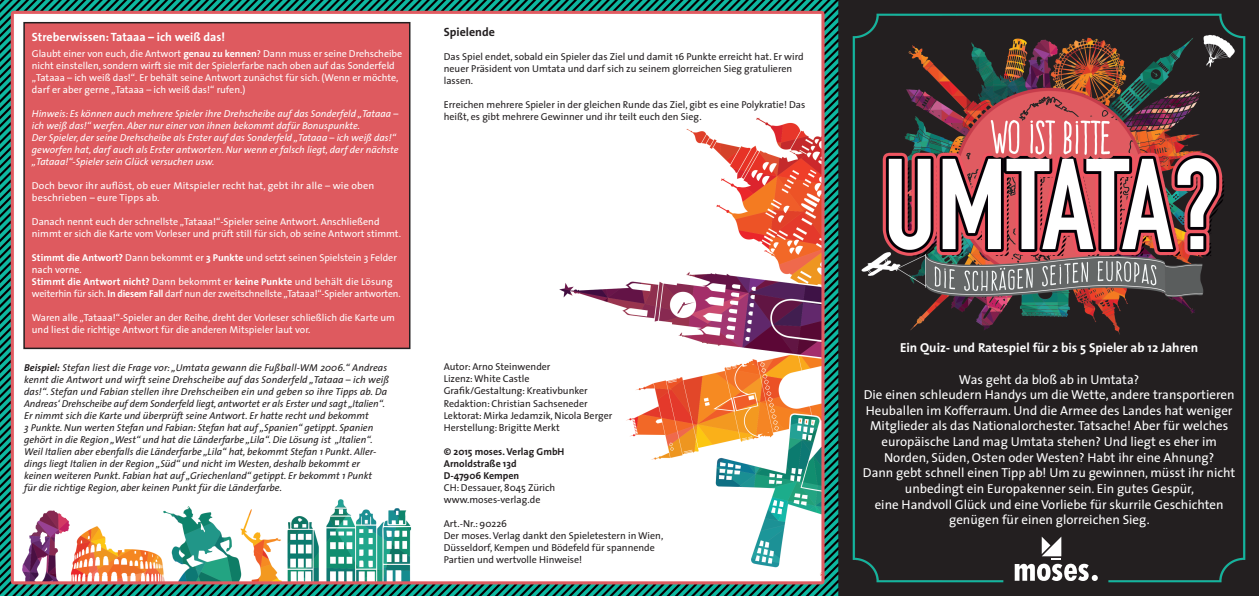
<style>
.page{position:relative;width:1259px;height:596px;background:#fff}
.page>*{position:absolute;margin:0;border:0;box-sizing:border-box;transform-origin:0 0}
.t1{font:13px/15.6px "The Sans";color:#fff;text-align:center}
.t2{font:700 13px "The Sans";color:#fff}
.t3{font:700 12px "The Sans";color:#fff}
.t4{font:700 12px "The Sans";color:#231f20}
.t5{font:10px/12px "The Sans";color:#fff}
.t6{font:italic 10px/12px "The Sans";color:#231f20}
.t7{font:10px/12px "The Sans";color:#231f20}
.t8{font:italic 10px/12px "The Sans";color:#fff}
.t9{font:700 10px/12px "The Sans";color:#231f20}
.s1{font-weight:700}
</style>
<div class="page">
<img style="left:0;top:0;width:1259px;height:595px">
<div style="left:24px;top:23px;width:386px;height:325px;background:#de5a5f"></div>
<div style="left:23px;top:22px;width:387px;height:327px;border:2px solid #231f20"></div>
<svg style="left:1014px;top:536px;width:83px;height:44px"></svg>
<p class="t3" style="left:32px;top:27px;width:195px">Streberwissen: Tataaa – ich weiß das!</p>
<p class="t5" style="left:32px;top:47px;width:372px">Glaubt einer von euch, die Antwort <span class="s1">genau zu kennen</span>? Dann muss er seine Drehscheibe nicht einstellen, sondern wirft sie mit der Spielerfarbe nach oben auf das Sonderfeld „Tataaa – ich weiß das!“. Er behält seine Antwort zunächst für sich. (Wenn er möchte, darf er aber gerne „Tataaa – ich weiß das!“ rufen.)</p>
<p class="t8" style="left:32px;top:107px;width:368px">Hinweis: Es können auch mehrere Spieler ihre Drehscheibe auf das Sonderfeld „Tataaa – ich weiß das!“ werfen. Aber nur einer von ihnen bekommt dafür Bonuspunkte.<br>Der Spieler, der seine Drehscheibe als Erster auf das Sonderfeld „Tataaa – ich weiß das!“ geworfen hat, darf auch als Erster antworten. Nur wenn er falsch liegt, darf der nächste „Tataaa!“-Spieler sein Glück versuchen usw.</p>
<p class="t5" style="left:32px;top:179px;width:344px">Doch bevor ihr auflöst, ob euer Mitspieler recht hat, gebt ihr alle – wie oben beschrieben – eure Tipps ab.</p>
<p class="t5" style="left:32px;top:215px;width:371px">Danach nennt euch der schnellste „Tataaa!“-Spieler seine Antwort. Anschließend nimmt er sich die Karte vom Vorleser und prüft still für sich, ob seine Antwort stimmt.</p>
<p class="t5" style="left:32px;top:251px;width:370px"><span class="s1">Stimmt die Antwort?</span> Dann bekommt er <span class="s1">3 Punkte</span> und setzt seinen Spielstein 3 Felder nach vorne.<br><span class="s1">Stimmt die Antwort nicht?</span> Dann bekommt er <span class="s1">keine Punkte</span> und behält die Lösung weiterhin für sich. <span class="s1">In diesem Fall</span> darf nun der zweitschnellste „Tataaa!“-Spieler antworten.</p>
<p class="t5" style="left:32px;top:311px;width:364px">Waren alle „Tataaa!“-Spieler an der Reihe, dreht der Vorleser schließlich die Karte um und liest die richtige Antwort für die anderen Mitspieler laut vor.</p>
<p class="t6" style="left:24px;top:361px;width:367px"><span class="s1">Beispiel:</span> Stefan liest die Frage vor: „Umtata gewann die Fußball-WM 2006.“ Andreas kennt die Antwort und wirft seine Drehscheibe auf das Sonderfeld „Tataaa – ich weiß das!“. Stefan und Fabian stellen ihre Drehscheiben ein und geben so ihre Tipps ab. Da Andreas‘ Drehscheibe auf dem Sonderfeld liegt, antwortet er als Erster und sagt „Italien“.<br>Er nimmt sich die Karte und überprüft seine Antwort. Er hatte recht und bekommt<br>3 Punkte. Nun werten Stefan und Fabian: Stefan hat auf „Spanien“ getippt. Spanien gehört in die Region „West“ und hat die Länderfarbe „Lila“. Die Lösung ist „Italien“.<br>Weil Italien aber ebenfalls die Länderfarbe „Lila“ hat, bekommt Stefan 1 Punkt. Aller&shy;dings liegt Italien in der Region „Süd“ und nicht im Westen, deshalb bekommt er keinen weiteren Punkt. Fabian hat auf „Griechenland“ getippt. Er bekommt 1 Punkt<br>für die richtige Region, aber keinen Punkt für die Länderfarbe.</p>
<p class="t4" style="left:444px;top:22px;width:53px">Spielende</p>
<p class="t7" style="left:444px;top:50px;width:361px">Das Spiel endet, sobald ein Spieler das Ziel und damit 16 Punkte erreicht hat. Er wird neuer Präsident von Umtata und darf sich zu seinem glorreichen Sieg gratulieren lassen.</p>
<p class="t7" style="left:444px;top:98px;width:363px">Erreichen mehrere Spieler in der gleichen Runde das Ziel, gibt es eine Polykratie! Das heißt, es gibt mehrere Gewinner und ihr teilt euch den Sieg.</p>
<p class="t7" style="left:444px;top:360px;width:170px">Autor: Arno Steinwender<br>Lizenz: White Castle<br>Grafik/Gestaltung: Kreativbunker<br>Redaktion: Christian Sachseneder<br>Lektorat: Mirka Jedamzik, Nicola Berger<br>Herstellung: Brigitte Merkt</p>
<p class="t9" style="left:444px;top:444px;width:122px">© 2015 moses. Verlag GmbH<br>Arnoldstraße 13d<br>D-47906 Kempen</p>
<p class="t7" style="left:444px;top:480px;width:113px">CH: Dessauer, 8045 Zürich www.moses-verlag.de</p>
<p class="t7" style="left:444px;top:516px;width:221px">Art.-Nr.: 90226<br>Der moses. Verlag dankt den Spieletestern in Wien, Düsseldorf, Kempen und Bödefeld für spannende Partien und wertvolle Hinweise!</p>
<h1 class="t2" style="left:900px;top:337px;width:300px">Ein Quiz- und Ratespiel für 2 bis 5 Spieler ab 12 Jahren</h1>
<p class="t1" style="left:863px;top:371px;width:374px">Was geht da bloß ab in Umtata?<br>Die einen schleudern Handys um die Wette, andere transportieren Heuballen im Kofferraum. Und die Armee des Landes hat weniger Mitglieder als das Nationalorchester. Tatsache! Aber für welches europäische Land mag Umtata stehen? Und liegt es eher im Norden, Süden, Osten oder Westen? Habt ihr eine Ahnung?<br>Dann gebt schnell einen Tipp ab! Um zu gewinnen, müsst ihr nicht unbedingt ein Europakenner sein. Ein gutes Gespür,<br>eine Handvoll Glück und eine Vorliebe für skurrile Geschichten genügen für einen glorreichen Sieg.</p>
</div>
